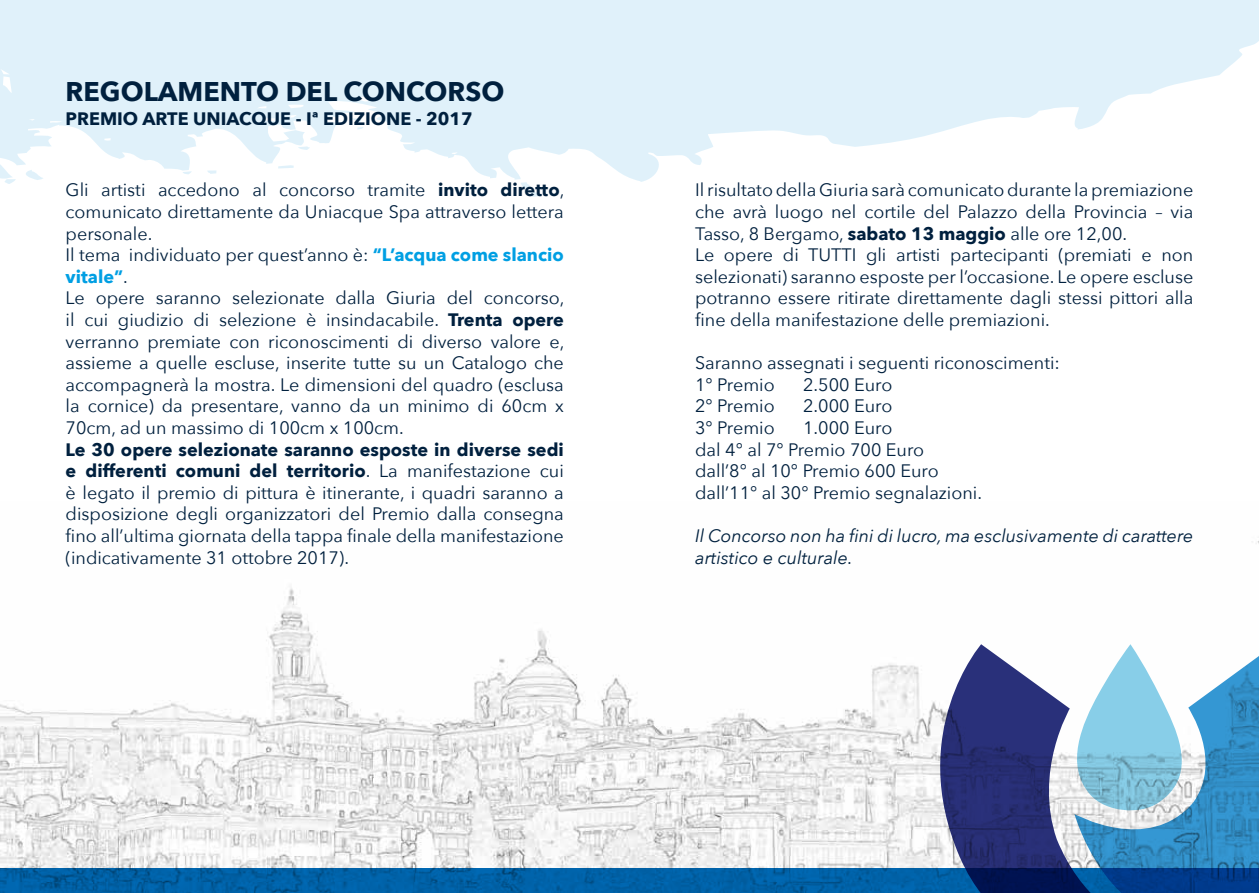
<style>
.page{position:relative;width:1259px;height:893px;background:#fff}
.page>*{position:absolute;margin:0;border:0;box-sizing:border-box;transform-origin:0 0}
.t1{font:700 27px "Avenir Next";color:#00203e}
.t2{font:18px/21.6px "Avenir Next";color:#00203e}
.t3{font:italic 18px/21.6px "Avenir Next";color:#00203e}
.t4{font:700 18px "Avenir Next";color:#00203e}
.s1{font-weight:700}
.s2{font-weight:700;color:#009fe3}
</style>
<div class="page">
<img style="left:0;top:541px;width:1259px;height:327px">
<svg style="left:0;top:0;width:1259px;height:197px;fill:#e0f1fa"></svg>
<svg style="left:0;top:868px;width:905px;height:25px;background:#005fa4"></svg>
<svg style="left:1215px;top:644px;width:44px;height:249px;background:#4391c5"></svg>
<svg style="left:905px;top:644px;width:310px;height:249px"></svg>
<svg style="left:1063px;top:644px;width:130px;height:171px"></svg>
<h1 class="t1" style="left:66px;top:69px;width:440px">REGOLAMENTO DEL CONCORSO</h1>
<p class="t4" style="left:66px;top:104px;width:409px">PREMIO ARTE UNIACQUE - Iª EDIZIONE - 2017</p>
<p class="t2" style="left:66px;top:179px;width:500px">Gli artisti accedono al concorso tramite <span class="s1">invito diretto</span>, comunicato direttamente da Uniacque Spa attraverso lettera personale.<br>Il tema individuato per quest’anno è: <span class="s2">“L’acqua come slancio vitale”</span>.<br>Le opere saranno selezionate dalla Giuria del concorso, il cui giudizio di selezione è insindacabile. <span class="s1">Trenta opere </span>verranno premiate con riconoscimenti di diverso valore e, assieme a quelle escluse, inserite tutte su un Catalogo che accompagnerà la mostra. Le dimensioni del quadro (esclusa la cornice) da presentare, vanno da un minimo di 60cm x 70cm, ad un massimo di 100cm x 100cm.</p>
<p class="t2" style="left:66px;top:438px;width:500px;text-align:justify"><span class="s1">Le 30 opere selezionate saranno esposte in diverse sedi e differenti comuni del territorio</span>. La manifestazione cui è legato il premio di pittura è itinerante, i quadri saranno a disposizione degli organizzatori del Premio dalla consegna fino all’ultima giornata della tappa finale della manifestazione (indicativamente 31 ottobre 2017).</p>
<p class="t2" style="left:695px;top:179px;width:500px">Il risultato della Giuria sarà comunicato durante la premiazione che avrà luogo nel cortile del Palazzo della Provincia – via Tasso, 8 Bergamo, <span class="s1">sabato 13 maggio</span> alle ore 12,00.<br>Le opere di TUTTI gli artisti partecipanti (premiati e non selezionati) saranno esposte per l’occasione. Le opere escluse potranno essere ritirate direttamente dagli stessi pittori alla fine della manifestazione delle premiazioni.</p>
<p class="t2" style="left:695px;top:351px;width:366px">Saranno assegnati i seguenti riconoscimenti:<br>1° Premio</p>
<p class="t2" style="left:803px;top:373px;width:91px">2.500 Euro</p>
<p class="t2" style="left:695px;top:395px;width:81px">2° Premio</p>
<p class="t2" style="left:803px;top:395px;width:91px">2.000 Euro</p>
<p class="t2" style="left:695px;top:416px;width:81px">3° Premio</p>
<p class="t2" style="left:695px;top:416px;width:288px;text-indent:108px">1.000 Euro<br>dal 4° al 7° Premio 700 Euro<br>dall’8° al 10° Premio 600 Euro dall’11° al 30° Premio segnalazioni.</p>
<p class="t3" style="left:695px;top:524px;width:500px">Il Concorso non ha fini di lucro, ma esclusivamente di carattere artistico e culturale.</p>
</div>
